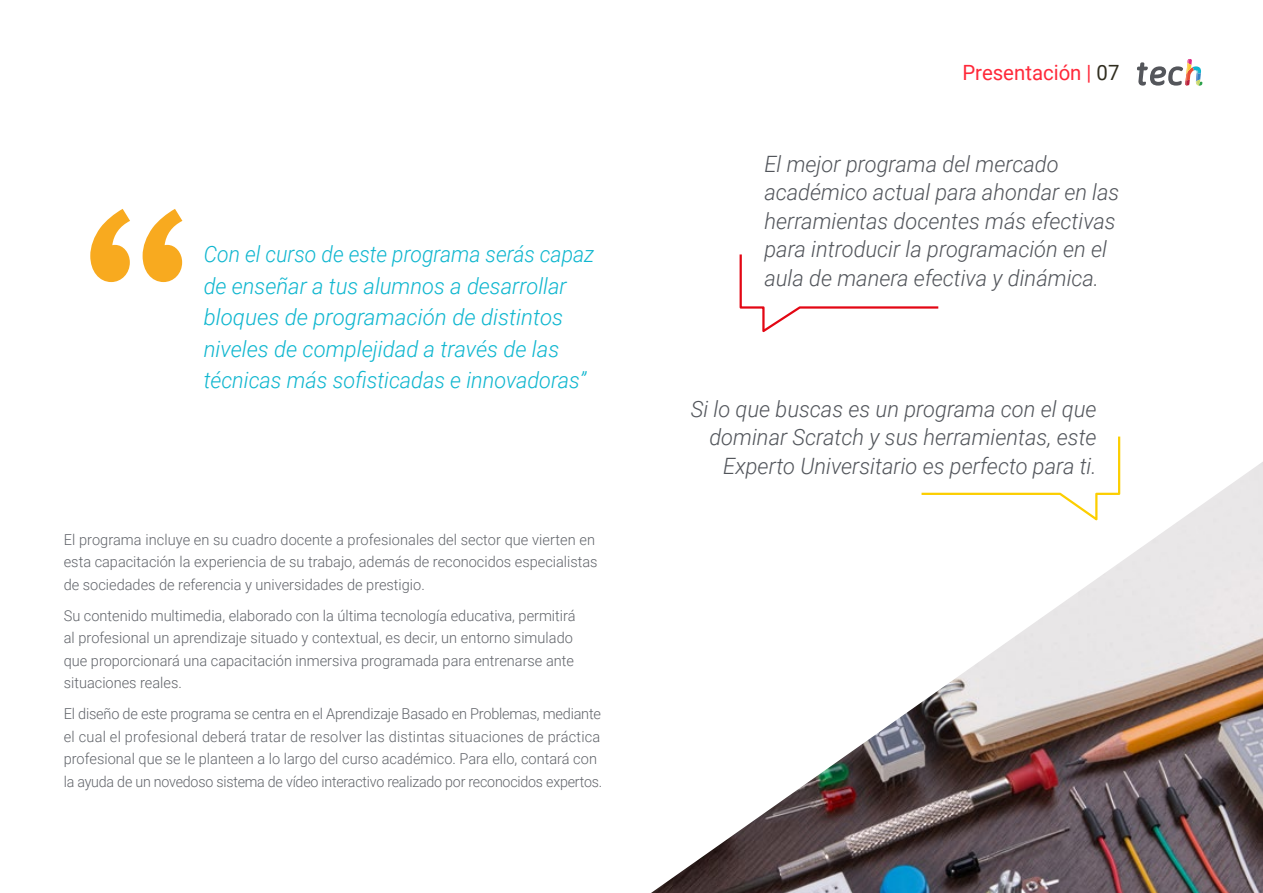
<style>
.page{position:relative;width:1263px;height:893px;background:#fff}
.page>*{position:absolute;margin:0;border:0;box-sizing:border-box;transform-origin:0 0}
.t1{font:italic 300 22.5px/28.5px "Roboto";color:#52555b;text-align:right}
.t2{font:italic 300 22.5px/31.5px "Roboto";color:#0fb6cf;scale:.94 1}
.t3{font:21px "Roboto";color:#ff293a}
.t4{font:300 15px/22.5px "Roboto";color:#61646a}
.s1{color:#312e20}
</style>
<div class="page">
<img style="left:651px;top:462px;width:612px;height:431px">
<svg style="left:1137px;top:59px;width:65px;height:27px"></svg>
<svg style="left:90px;top:209px;width:92px;height:73px"></svg>
<svg style="left:919px;top:436px;width:202px;height:88px"></svg>
<svg style="left:739px;top:254px;width:200px;height:79px"></svg>
<h1 class="t2" style="left:204px;top:238px;width:417px">Con el curso de este programa serás capaz de enseñar a tus alumnos a desarrollar bloques de programación de distintos niveles de complejidad a través de las técnicas más sofisticadas e innovadoras”</h1>
<p class="t4" style="left:64px;top:527px;width:535px">El programa incluye en su cuadro docente a profesionales del sector que vierten en esta capacitación la experiencia de su trabajo, además de reconocidos especialistas de sociedades de referencia y universidades de prestigio.</p>
<p class="t4" style="left:64px;top:603px;width:513px">Su contenido multimedia, elaborado con la última tecnología educativa, permitirá al profesional un aprendizaje situado y contextual, es decir, un entorno simulado que proporcionará una capacitación inmersiva programada para entrenarse ante situaciones reales.</p>
<p class="t4" style="left:64px;top:702px;width:540px">El diseño de este programa se centra en el Aprendizaje Basado en Problemas, mediante el cual el profesional deberá tratar de resolver las distintas situaciones de práctica profesional que se le planteen a lo largo del curso académico. Para ello, contará con la ayuda de un novedoso sistema de vídeo interactivo realizado por reconocidos expertos.</p>
<h2 class="t3" style="left:962px;top:57px;width:159px">Presentación | <span class="s1">07</span></h2>
<h1 class="t1" style="left:764px;top:149px;width:356px;text-align:left">El mejor programa del mercado académico actual para ahondar en las herramientas docentes más efectivas para introducir la programación en el aula de manera efectiva y dinámica.</h1>
<h1 class="t1" style="left:691px;top:393px;width:407px">Si lo que buscas es un programa con el que dominar Scratch y sus herramientas, este<br>Experto Universitario es perfecto para ti.</h1>
</div>
